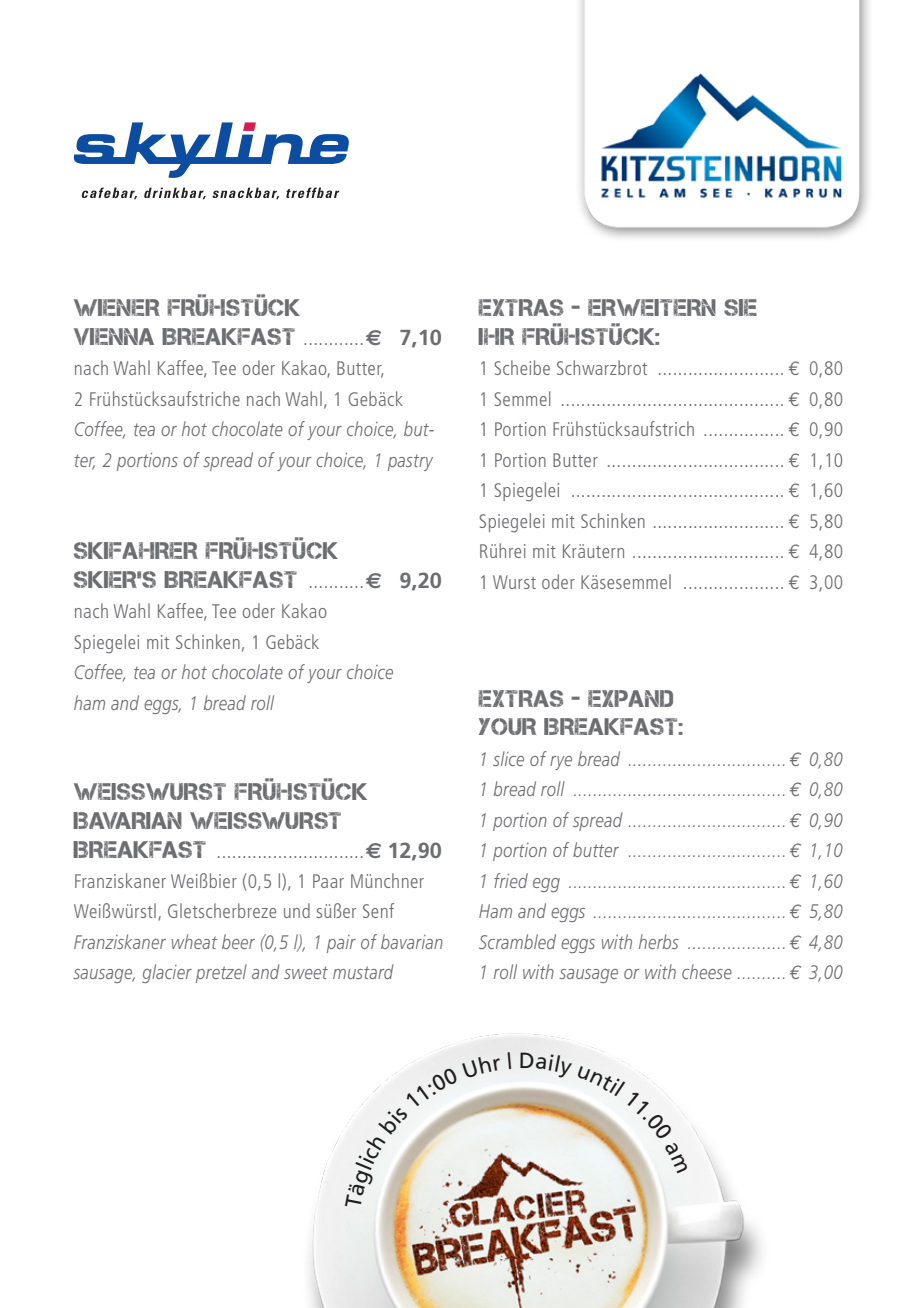
<style>
.page{position:relative;width:913px;height:1308px;background:#fff}
.page>*{position:absolute;margin:0;border:0;box-sizing:border-box;transform-origin:0 0}
.t1{font:23.85px/28.8px "Captureit";letter-spacing:.02em;color:#6c6d70}
.t2{font:300 condensed 19.57px/30.4px "Frutiger";letter-spacing:.02em;color:#6c6d70}
.t3{font:italic 300 19.57px/30.4px "Frutiger";letter-spacing:.02em;color:#6c6d70;scale:.85 1}
.s1{font-family:"Frutiger";font-weight:300;font-stretch:condensed;font-size:19.57px}
.s2{font-family:"Euro Sans";font-weight:700;font-size:21.82px}
.s3{font-family:"Frutiger";font-weight:700;font-size:21.82px}
.s4{font-family:"Captureit";font-weight:400;font-stretch:normal;font-size:23.85px}
.s5{font-family:"Euro Sans";font-weight:700;font-stretch:normal;font-size:21.82px}
.s6{font-weight:700;font-stretch:normal;font-size:21.82px}
.s7{font-family:"Euro Mono";font-weight:400;font-stretch:normal}
.s8{font-family:"Euro Mono";font-weight:400}
</style>
<div class="page">
<img style="left:579px;top:0;width:291px;height:239px">
<img style="left:308px;top:1033px;width:455px;height:274px">
<svg style="left:81px;top:188px;width:56px;height:11px"></svg>
<svg style="left:144px;top:188px;width:62px;height:11px"></svg>
<svg style="left:212px;top:188px;width:67px;height:11px"></svg>
<svg style="left:286px;top:188px;width:53px;height:10px"></svg>
<svg style="left:74px;top:122px;width:274px;height:56px"></svg>
<svg style="left:345px;top:1055px;width:156px;height:153px"></svg>
<svg style="left:507px;top:1052px;width:4px;height:17px"></svg>
<svg style="left:520px;top:1052px;width:51px;height:27px"></svg>
<svg style="left:577px;top:1066px;width:111px;height:106px"></svg>
<p class="t1" style="left:74px;top:293px;width:228px">WIENER FRÜHSTÜCK</p>
<p class="t1" style="left:74px;top:322px;width:369px">VIENNA IBREAKFAST <span class="s1">............</span><span class="s2">€</span> <span class="s3">7,10</span></p>
<p class="t2" style="left:74px;top:354px;width:331px">nach Wahl Kaffee, Tee oder Kakao, Butter,<br>2 Frühstücksaufstriche nach Wahl, 1 Gebäck</p>
<p class="t3" style="left:74px;top:414px;width:425px">Coffee, tea or hot chocolate of your choice, but&shy;ter, 2 portions of spread of your choice, 1 pastry</p>
<p class="t1" style="left:74px;top:536px;width:266px">SKIFAHRER FRÜHSTÜCK</p>
<p class="t1" style="left:74px;top:565px;width:369px">SKIER‘S IBREAKFAST <span class="s1">...........</span><span class="s2">€</span> <span class="s3">9,20</span></p>
<p class="t2" style="left:74px;top:596px;width:255px">nach Wahl Kaffee, Tee oder Kakao</p>
<p class="t2" style="left:74px;top:627px;width:247px">Spiegelei mit Schinken, 1 Gebäck</p>
<p class="t3" style="left:74px;top:657px;width:377px">Coffee, tea or hot chocolate of your choice</p>
<p class="t3" style="left:74px;top:688px;width:237px">ham and eggs, 1 bread roll</p>
<p class="t1" style="left:74px;top:777px;width:295px">WEISSWURST FRÜHSTÜCK</p>
<p class="t1" style="left:74px;top:806px;width:269px">IBAVARIAN WEISSWURST</p>
<p class="t2" style="left:74px;top:835px;width:369px"><span class="s4">IBREAKFAST</span> .............................<span class="s5">€</span> <span class="s6">12,90</span></p>
<p class="t2" style="left:74px;top:866px;width:352px">Franziskaner Weißbier (0,5 l), 1 Paar Münchner<br>Weißwürstl, Gletscherbreze und süßer Senf</p>
<p class="t3" style="left:74px;top:927px;width:436px">Franziskaner wheat beer (0,5 l), 1 pair of bavarian sausage, glacier pretzel and sweet mustard</p>
<p class="t1" style="left:478px;top:293px;width:280px">EXTRAS - ERWEITERN SIE<br>IHR FRÜHSTÜCK:</p>
<p class="t2" style="left:478px;top:354px;width:365px">1 Scheibe Schwarzbrot ......................... <span class="s7">€</span> 0,80</p>
<p class="t2" style="left:478px;top:384px;width:365px">1 Semmel ............................................ <span class="s7">€</span> 0,80</p>
<p class="t2" style="left:478px;top:414px;width:365px">1 Portion Frühstücksaufstrich ................ <span class="s7">€</span> 0,90</p>
<p class="t2" style="left:478px;top:445px;width:365px">1 Portion Butter ................................... <span class="s7">€</span> 1,10</p>
<p class="t2" style="left:478px;top:475px;width:365px">1 Spiegelei .......................................... <span class="s7">€</span> 1,60</p>
<p class="t2" style="left:478px;top:506px;width:365px">Spiegelei mit Schinken .......................... <span class="s7">€</span> 5,80</p>
<p class="t2" style="left:478px;top:536px;width:365px">Rührei mit Kräutern .............................. <span class="s7">€</span> 4,80</p>
<p class="t2" style="left:478px;top:567px;width:365px">1 Wurst oder Käsesemmel .................... <span class="s7">€</span> 3,00</p>
<p class="t1" style="left:478px;top:683px;width:196px">EXTRAS - EXPAND</p>
<p class="t1" style="left:478px;top:712px;width:206px">YOUR IBREAKFAST:</p>
<p class="t3" style="left:478px;top:743px;width:429px">1 slice of rye bread ................................<span class="s8">€</span> 0,80</p>
<p class="t3" style="left:478px;top:774px;width:429px">1 bread roll ...........................................<span class="s8">€</span> 0,80</p>
<p class="t3" style="left:478px;top:804px;width:429px">1 portion of spread ................................<span class="s8">€</span> 0,90</p>
<p class="t3" style="left:478px;top:835px;width:429px">1 portion of butter ................................<span class="s8">€</span> 1,10</p>
<p class="t3" style="left:478px;top:865px;width:429px">1 fried egg ............................................<span class="s8">€</span> 1,60</p>
<p class="t3" style="left:478px;top:896px;width:429px">Ham and eggs .......................................<span class="s8">€</span> 5,80</p>
<p class="t3" style="left:478px;top:926px;width:429px">Scrambled eggs with herbs ....................<span class="s8">€</span> 4,80</p>
<p class="t3" style="left:478px;top:957px;width:429px">1 roll with sausage or with cheese ..........<span class="s8">€</span> 3,00</p>
</div>
